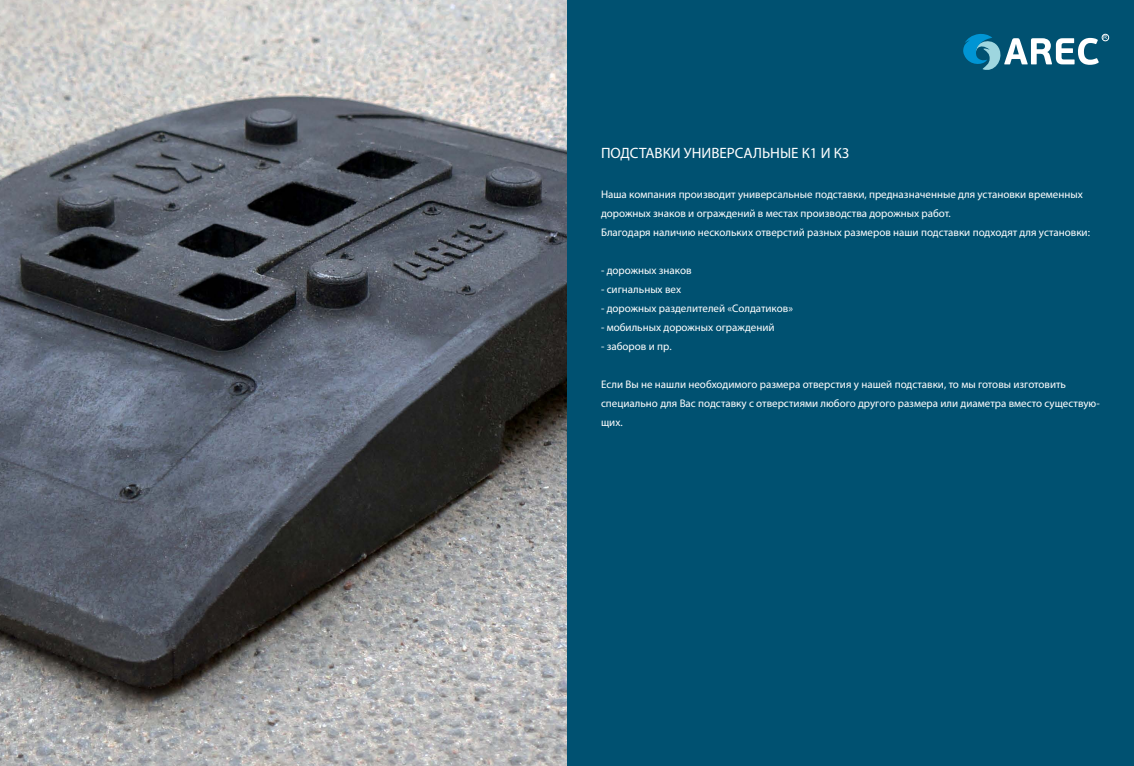
<style>
.page{position:relative;width:1134px;height:766px;background:#fff}
.page>*{position:absolute;margin:0;border:0;box-sizing:border-box;transform-origin:0 0}
.t1{font:15px "Myriad Pro";color:#fff}
.t2{font:11px/19px "Myriad Pro";color:#fff}
.t3{font:5.6px "Arial";color:#fff}
</style>
<div class="page">
<img style="left:0;top:0;width:567px;height:765px">
<div style="left:567px;top:0;width:567px;height:765px;background:#005171"></div>
<svg style="left:963px;top:34px;width:136px;height:39px"></svg>
<div style="left:1102px;top:34px;width:7px;height:7px;border:1px solid #fff;border-radius:50%"></div>
<p class="t3" style="left:1103px;top:34px;width:6px">R</p>
<h1 class="t1" style="left:601px;top:143px;width:250px">ПОДСТАВКИ УНИВЕРСАЛЬНЫЕ К1 И К3</h1>
<p class="t2" style="left:601px;top:184px;width:490px">Наша компания производит универсальные подставки, предназначенные для установки временных дорожных знаков и ограждений в местах производства дорожных работ.<br>Благодаря наличию нескольких отверстий разных размеров наши подставки подходят для установки:</p>
<p class="t2" style="left:601px;top:260px;width:92px">- дорожных знаков</p>
<p class="t2" style="left:601px;top:279px;width:82px">- сигнальных вех</p>
<p class="t2" style="left:601px;top:298px;width:193px">- дорожных разделителей «Солдатиков»</p>
<p class="t2" style="left:601px;top:317px;width:175px">- мобильных дорожных ограждений</p>
<p class="t2" style="left:601px;top:336px;width:72px">- заборов и пр.</p>
<p class="t2" style="left:601px;top:374px;width:500px">Если Вы не нашли необходимого размера отверстия у нашей подставки, то мы готовы изготовить специально для Вас подставку с отверстиями любого другого размера или диаметра вместо существую&shy;щих.</p>
</div>
